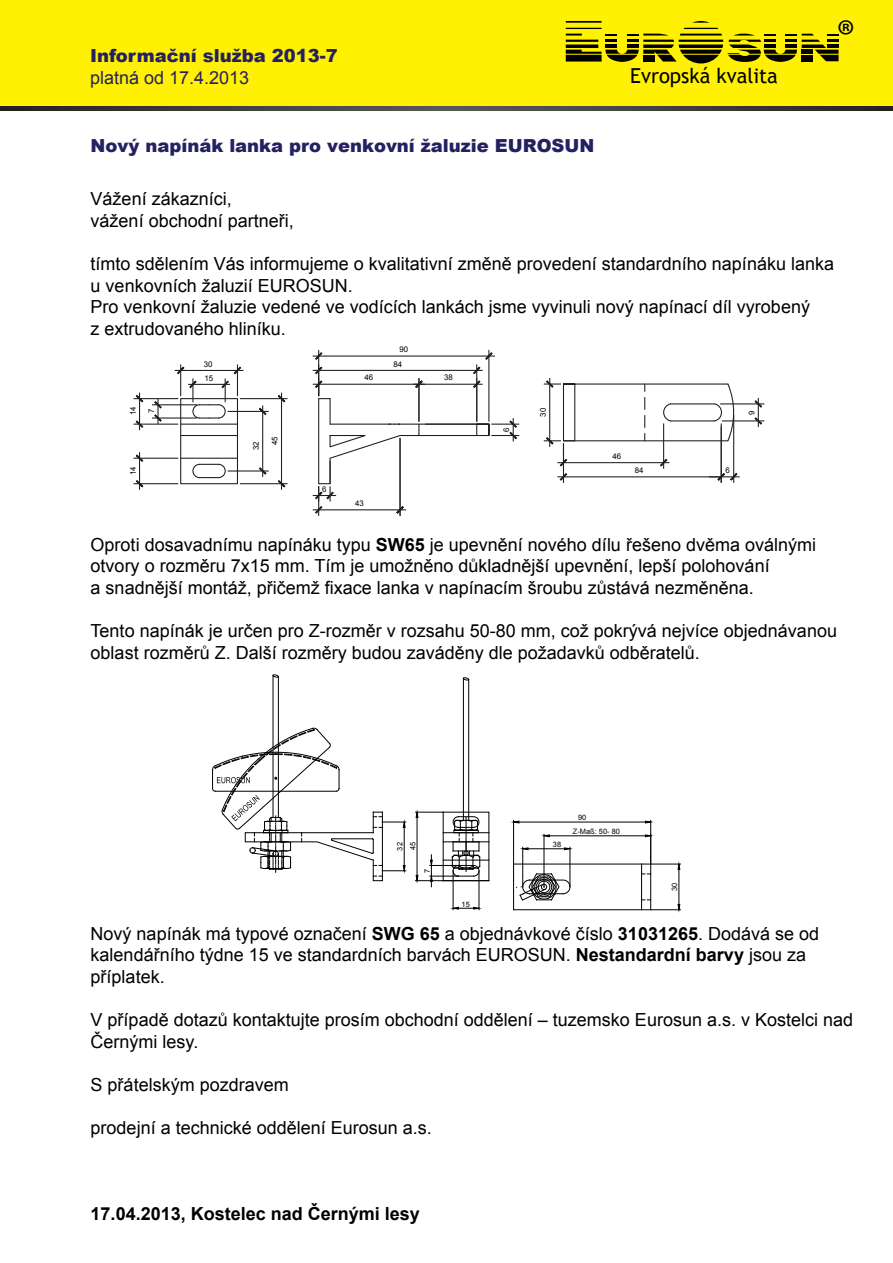
<style>
.page{position:relative;width:893px;height:1263px;background:#fff}
.page>*{position:absolute;margin:0;border:0;box-sizing:border-box;transform-origin:0 0}
.t1{font:43.5px "Myriad Pro";color:#000}
.t2{font:20.7px "Trebuchet MS";color:#000}
.t3{font:18px/21.6px "Arial";color:#000}
.t4{font:900 18px "Arial";color:#252161}
.t5{font:700 18px "Arial";color:#000}
.t6{font:18px "Arial";color:#252161}
.t7{font:7.8px "Arial";color:#000001}
.t8{font:7.5px/13.8px "Arial";color:#000001}
.s1{font-weight:700}
</style>
<div class="page">
<div style="left:0;top:0;width:893px;height:106px;background:#fff101"></div>
<svg style="left:0;top:106px;width:893px;height:5px;background:#3d3d3e"></svg>
<svg style="left:566px;top:21px;width:272px;height:42px"></svg>
<hr style="left:733px;top:415px;width:1px;height:67px;background:#231f20">
<hr style="left:709px;top:476px;width:30px;height:1px;background:#231f20">
<hr style="left:722px;top:420px;width:42px;height:1px;background:#231f20">
<hr style="left:720px;top:403px;width:44px;height:1px;background:#231f20">
<svg style="left:754px;top:398px;width:8px;height:29px"></svg>
<hr style="left:549px;top:378px;width:1px;height:68px;background:#231f20">
<hr style="left:721px;top:424px;width:1px;height:58px;background:#231f20">
<hr style="left:563px;top:444px;width:1px;height:38px;background:#231f20">
<svg style="left:544px;top:380px;width:193px;height:101px"></svg>
<hr style="left:400px;top:435px;width:89px;height:1px;background:#231f20">
<hr style="left:426px;top:424px;width:63px;height:1px;background:#231f20">
<div style="left:180px;top:398px;width:58px;height:86px;border:1px solid #231f20"></div>
<hr style="left:181px;top:458px;width:56px;height:1px;background:#231f20">
<hr style="left:181px;top:435px;width:56px;height:1px;background:#231f20">
<hr style="left:181px;top:424px;width:56px;height:1px;background:#231f20">
<svg style="left:192px;top:463px;width:34px;height:16px"></svg>
<hr style="left:318px;top:350px;width:1px;height:46px;background:#231f20">
<hr style="left:488px;top:350px;width:1px;height:71px;background:#231f20">
<hr style="left:313px;top:355px;width:182px;height:2px;background:#231f20">
<svg style="left:315px;top:352px;width:8px;height:8px"></svg>
<svg style="left:485px;top:352px;width:8px;height:8px"></svg>
<hr style="left:313px;top:384px;width:112px;height:1px;background:#231f20">
<hr style="left:476px;top:365px;width:1px;height:56px;background:#231f20">
<hr style="left:313px;top:370px;width:169px;height:1px;background:#231f20">
<svg style="left:473px;top:367px;width:8px;height:7px"></svg>
<hr style="left:313px;top:509px;width:93px;height:1px;background:#231f20">
<svg style="left:313px;top:367px;width:91px;height:148px"></svg>
<svg style="left:492px;top:418px;width:27px;height:23px"></svg>
<hr style="left:180px;top:365px;width:1px;height:31px;background:#231f20">
<hr style="left:237px;top:365px;width:1px;height:31px;background:#231f20">
<hr style="left:175px;top:370px;width:68px;height:1px;background:#231f20">
<hr style="left:134px;top:398px;width:44px;height:1px;background:#231f20">
<hr style="left:134px;top:424px;width:44px;height:1px;background:#231f20">
<hr style="left:139px;top:393px;width:1px;height:37px;background:#231f20">
<svg style="left:136px;top:395px;width:7px;height:7px"></svg>
<svg style="left:136px;top:420px;width:7px;height:8px"></svg>
<hr style="left:134px;top:458px;width:44px;height:1px;background:#231f20">
<hr style="left:134px;top:483px;width:44px;height:1px;background:#231f20">
<hr style="left:139px;top:452px;width:1px;height:37px;background:#231f20">
<svg style="left:136px;top:454px;width:7px;height:8px"></svg>
<svg style="left:136px;top:480px;width:7px;height:8px"></svg>
<hr style="left:228px;top:411px;width:40px;height:1px;background:#231f20">
<hr style="left:228px;top:470px;width:40px;height:1px;background:#231f20">
<hr style="left:262px;top:406px;width:1px;height:71px;background:#231f20">
<svg style="left:259px;top:407px;width:8px;height:8px"></svg>
<svg style="left:259px;top:467px;width:8px;height:8px"></svg>
<svg style="left:177px;top:367px;width:64px;height:52px"></svg>
<hr style="left:152px;top:417px;width:45px;height:2px;background:#231f20">
<hr style="left:152px;top:404px;width:45px;height:1px;background:#231f20">
<hr style="left:157px;top:399px;width:2px;height:25px;background:#231f20">
<svg style="left:154px;top:401px;width:8px;height:21px"></svg>
<hr style="left:240px;top:398px;width:47px;height:1px;background:#231f20">
<hr style="left:240px;top:483px;width:47px;height:1px;background:#231f20">
<hr style="left:281px;top:393px;width:1px;height:96px;background:#231f20">
<svg style="left:278px;top:395px;width:7px;height:7px"></svg>
<svg style="left:278px;top:480px;width:7px;height:8px"></svg>
<hr style="left:418px;top:378px;width:1px;height:43px;background:#231f20">
<hr style="left:413px;top:384px;width:69px;height:1px;background:#231f20">
<svg style="left:473px;top:380px;width:8px;height:8px"></svg>
<svg style="left:415px;top:380px;width:8px;height:8px"></svg>
<hr style="left:641px;top:864px;width:1px;height:46px;background:#000001">
<hr style="left:679px;top:869px;width:1px;height:35px;background:#000001">
<svg style="left:642px;top:899px;width:38px;height:11px"></svg>
<hr style="left:513px;top:820px;width:1px;height:43px;background:#000001">
<hr style="left:650px;top:820px;width:1px;height:43px;background:#000001">
<hr style="left:519px;top:822px;width:126px;height:1px;background:#000001">
<svg style="left:645px;top:821px;width:7px;height:2px"></svg>
<hr style="left:544px;top:834px;width:1px;height:52px;background:#000001">
<hr style="left:549px;top:835px;width:96px;height:1px;background:#000001">
<svg style="left:642px;top:834px;width:38px;height:41px"></svg>
<hr style="left:522px;top:847px;width:1px;height:39px;background:#000001">
<hr style="left:570px;top:847px;width:1px;height:39px;background:#000001">
<hr style="left:528px;top:848px;width:37px;height:1px;background:#000001">
<svg style="left:517px;top:873px;width:54px;height:28px"></svg>
<svg style="left:565px;top:848px;width:6px;height:2px"></svg>
<hr style="left:443px;top:832px;width:46px;height:1px;background:#000001">
<hr style="left:443px;top:841px;width:46px;height:1px;background:#000001">
<hr style="left:443px;top:860px;width:46px;height:1px;background:#000001">
<hr style="left:443px;top:880px;width:46px;height:1px;background:#000001">
<hr style="left:273px;top:675px;width:1px;height:142px;background:#000001">
<hr style="left:278px;top:677px;width:1px;height:140px;background:#000001">
<svg style="left:272px;top:674px;width:7px;height:4px"></svg>
<hr style="left:463px;top:678px;width:1px;height:142px;background:#000001">
<hr style="left:468px;top:679px;width:1px;height:141px;background:#000001">
<svg style="left:463px;top:677px;width:6px;height:4px"></svg>
<svg style="left:212px;top:727px;width:194px;height:154px"></svg>
<hr style="left:453px;top:871px;width:1px;height:39px;background:#000001">
<hr style="left:479px;top:871px;width:1px;height:39px;background:#000001">
<svg style="left:453px;top:907px;width:27px;height:2px"></svg>
<svg style="left:415px;top:812px;width:65px;height:75px"></svg>
<p class="t4" style="left:90px;top:42px;width:249px">Informační služba 2013-7</p>
<p class="t6" style="left:90px;top:66px;width:161px">platná od 17.4.2013</p>
<p class="t4" style="left:91px;top:133px;width:505px">Nový napínák lanka pro venkovní žaluzie EUROSUN</p>
<p class="t2" style="left:630px;top:63px;width:149px">Evropská kvalita</p>
<h1 class="t1" style="left:837px;top:8px;width:20px">®</h1>
<p class="t3" style="left:91px;top:188px;width:205px">Vážení zákazníci,<br>vážení obchodní partneři,</p>
<p class="t3" style="left:91px;top:253px;width:745px">tímto sdělením Vás informujeme o kvalitativní změně provedení standardního napínáku lanka u venkovních žaluzií EUROSUN.<br>Pro venkovní žaluzie vedené ve vodících lankách jsme vyvinuli nový napínací díl vyrobený<br>z extrudovaného hliníku.</p>
<p class="t7" style="left:128px;top:415px;width:10px;rotate:-90deg">14</p>
<p class="t7" style="left:146px;top:413px;width:6px;rotate:-90deg">7</p>
<p class="t7" style="left:128px;top:475px;width:10px;rotate:-90deg">14</p>
<p class="t7" style="left:204px;top:359px;width:10px">30</p>
<p class="t7" style="left:204px;top:373px;width:10px">15</p>
<p class="t7" style="left:251px;top:450px;width:10px;rotate:-90deg">32</p>
<p class="t7" style="left:270px;top:445px;width:10px;rotate:-90deg">45</p>
<p class="t7" style="left:364px;top:372px;width:10px">46</p>
<p class="t7" style="left:399px;top:344px;width:10px">90</p>
<p class="t7" style="left:393px;top:359px;width:10px">84</p>
<p class="t7" style="left:444px;top:372px;width:10px">38</p>
<p class="t7" style="left:322px;top:484px;width:6px">6</p>
<p class="t7" style="left:355px;top:498px;width:10px">43</p>
<p class="t7" style="left:501px;top:432px;width:6px;rotate:-90deg">6</p>
<p class="t7" style="left:538px;top:417px;width:10px;rotate:-90deg">30</p>
<p class="t7" style="left:613px;top:451px;width:10px">46</p>
<p class="t7" style="left:635px;top:465px;width:10px">84</p>
<p class="t7" style="left:747px;top:415px;width:6px;rotate:-90deg">9</p>
<p class="t7" style="left:726px;top:465px;width:6px">6</p>
<p class="t3" style="left:91px;top:534px;width:727px">Oproti dosavadnímu napínáku typu <span class="s1">SW65</span> je upevnění nového dílu řešeno dvěma oválnými otvory o rozměru 7x15 mm. Tím je umožněno důkladnější upevnění, lepší polohování<br>a snadnější montáž, přičemž fixace lanka v napínacím šroubu zůstává nezměněna.</p>
<p class="t3" style="left:91px;top:620px;width:748px">Tento napínák je určen pro Z-rozměr v rozsahu 50-80 mm, což pokrývá nejvíce objednávanou oblast rozměrů Z. Další rozměry budou zaváděny dle požadavků odběratelů.</p>
<p class="t8" style="left:406px;top:850px;width:10px;rotate:-90deg">45</p>
<p class="t8" style="left:393px;top:850px;width:10px;rotate:-90deg">32</p>
<p class="t8" style="left:420px;top:873px;width:6px;rotate:-90deg">7</p>
<p class="t8" style="left:462px;top:897px;width:10px">15</p>
<p class="t8" style="left:553px;top:838px;width:10px">38</p>
<p class="t8" style="left:573px;top:811px;width:49px;text-indent:5px">90<br>Z-Maß: 50- 80</p>
<p class="t8" style="left:668px;top:891px;width:10px;rotate:-90deg">30</p>
<p class="t3" style="left:91px;top:923px;width:730px">Nový napínák má typové označení <span class="s1">SWG 65</span> a objednávkové číslo <span class="s1">31031265</span>. Dodává se od kalendářního týdne 15 ve standardních barvách EUROSUN. <span class="s1">Nestandardní barvy</span> jsou za příplatek.</p>
<p class="t3" style="left:91px;top:1009px;width:764px">V případě dotazů kontaktujte prosím obchodní oddělení – tuzemsko Eurosun a.s. v Kostelci nad<br>Černými lesy.</p>
<p class="t3" style="left:91px;top:1074px;width:200px">S přátelským pozdravem</p>
<p class="t3" style="left:91px;top:1117px;width:343px">prodejní a technické oddělení Eurosun a.s.</p>
<p class="t5" style="left:91px;top:1202px;width:331px">17.04.2013, Kostelec nad Černými lesy</p>
</div>
